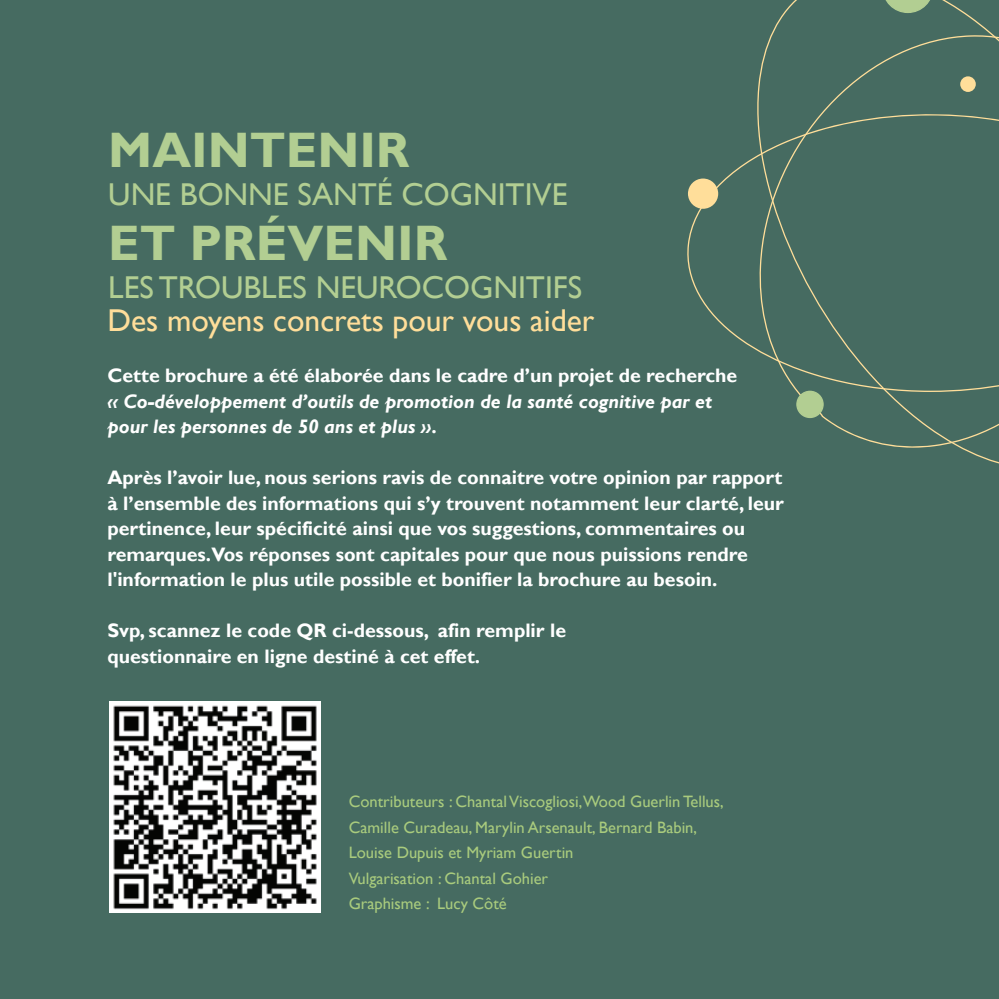
<style>
.page{position:relative;width:999px;height:999px;background:#466b61}
.page>*{position:absolute;margin:0;border:0;box-sizing:border-box;transform-origin:0 0}
.t1{font:700 49.8px "Gill Sans";color:#b2ce92}
.t2{font:31.65px "Gill Sans";color:#b2ce92}
.t3{font:31.65px "Gill Sans";color:#ffde9a}
.t4{font:700 19.5px/25.5px "Gill Sans";color:#fff}
.t5{font:italic 700 19.5px/25.5px "Gill Sans";color:#fff}
.t6{font:16.5px/25.5px "Gill Sans";color:#a9cb7d}
.s1{font-style:normal}
</style>
<div class="page">
<svg style="left:687px;top:161px;width:61px;height:184px"></svg>
<svg style="left:758px;top:35px;width:241px;height:415px"></svg>
<svg style="left:885px;top:0;width:45px;height:13px"></svg>
<svg style="left:796px;top:391px;width:28px;height:27px"></svg>
<div style="left:960px;top:76px;width:16px;height:16px;background:#ffde9a;border-radius:50%"></div>
<div style="left:688px;top:179px;width:30px;height:30px;background:#ffde9a;border-radius:50%"></div>
<img style="left:110px;top:702px;width:210px;height:210px">
<h1 class="t1" style="left:108px;top:120px;width:303px">MAINTENIR</h1>
<h2 class="t2" style="left:108px;top:176px;width:461px">UNE BONNE SANTÉ COGNITIVE</h2>
<h1 class="t1" style="left:108px;top:213px;width:341px">ET PRÉVENIR</h1>
<h2 class="t2" style="left:108px;top:268px;width:475px">LES TROUBLES NEUROCOGNITIFS</h2>
<h2 class="t3" style="left:107px;top:302px;width:489px">Des moyens concrets pour vous aider</h2>
<p class="t4" style="left:107px;top:363px;width:632px">Cette brochure a été élaborée dans le cadre d’un projet de recherche</p>
<p class="t5" style="left:107px;top:389px;width:606px">« Co-développement d’outils de promotion de la santé cognitive par et pour les personnes de 50 ans et plus »<span class="s1">.</span></p>
<p class="t4" style="left:107px;top:465px;width:678px">Après l’avoir lue, nous serions ravis de connaitre votre opinion par rapport à l’ensemble des informations qui s’y trouvent notamment leur clarté, leur pertinence, leur spécificité ainsi que vos suggestions, commentaires ou remarques.Vos réponses sont capitales pour que nous puissions rendre l'information le plus utile possible et bonifier la brochure au besoin.</p>
<p class="t4" style="left:107px;top:618px;width:460px">Svp, scannez le code QR ci-dessous, afin remplir le questionnaire en ligne destiné à cet effet.</p>
<p class="t6" style="left:349px;top:789px;width:377px">Contributeurs : Chantal Viscogliosi,Wood Guerlin Tellus, Camille Curadeau, Marylin Arsenault, Bernard Babin, Louise Dupuis et Myriam Guertin<br>Vulgarisation : Chantal Gohier<br>Graphisme : Lucy Côté</p>
</div>
